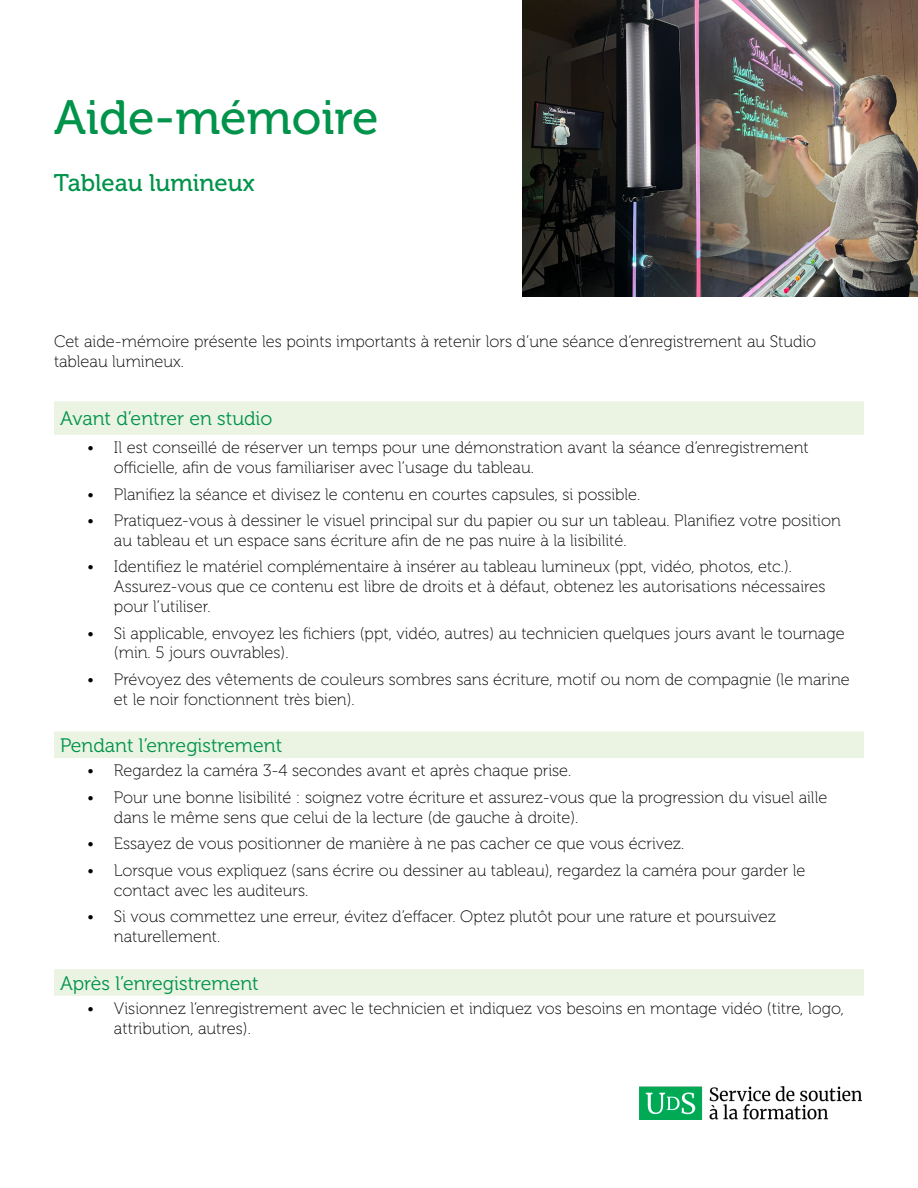
<style>
.page{position:relative;width:918px;height:1188px;background:#fff}
.page>*{position:absolute;margin:0;border:0;box-sizing:border-box;transform-origin:0 0}
.t1{font:48px "Museo 500";color:#00934a}
.t2{font:24px "Museo 500";color:#00934a}
.t3{font:19.5px "Museo 300";color:#00934a}
.t4{font:16.5px/19.8px "Museo 100";color:#000}
</style>
<div class="page">
<svg style="left:54px;top:401px;width:810px;height:595px"></svg>
<img style="left:639px;top:1086px;width:223px;height:33px">
<img style="left:523px;top:0;width:395px;height:296px">
<h1 class="t1" style="left:54px;top:91px;width:326px">Aide-mémoire</h1>
<h2 class="t2" style="left:54px;top:170px;width:202px">Tableau lumineux</h2>
<p class="t4" style="left:54px;top:332px;width:764px">Cet aide-mémoire présente les points importants à retenir lors d’une séance d’enregistrement au Studio tableau lumineux.</p>
<p class="t3" style="left:60px;top:408px;width:214px">Avant d’entrer en studio</p>
<p class="t4" style="left:114px;top:438px;width:696px;text-indent:-27px">• Il est conseillé de réserver un temps pour une démonstration avant la séance d’enregistrement officielle, afin de vous familiariser avec l’usage du tableau.</p>
<p class="t4" style="left:87px;top:484px;width:555px">• Planifiez la séance et divisez le contenu en courtes capsules, si possible.</p>
<p class="t4" style="left:114px;top:511px;width:728px;text-indent:-27px">• Pratiquez-vous à dessiner le visuel principal sur du papier ou sur un tableau. Planifiez votre position au tableau et un espace sans écriture afin de ne pas nuire à la lisibilité.</p>
<p class="t4" style="left:114px;top:557px;width:713px;text-indent:-27px">• Identifiez le matériel complémentaire à insérer au tableau lumineux (ppt, vidéo, photos, etc.).<br>Assurez-vous que ce contenu est libre de droits et à défaut, obtenez les autorisations nécessaires pour l’utiliser.</p>
<p class="t4" style="left:114px;top:623px;width:732px;text-indent:-27px">• Si applicable, envoyez les fichiers (ppt, vidéo, autres) au technicien quelques jours avant le tournage (min. 5 jours ouvrables).</p>
<p class="t4" style="left:114px;top:670px;width:737px;text-indent:-27px">• Prévoyez des vêtements de couleurs sombres sans écriture, motif ou nom de compagnie (le marine et le noir fonctionnent très bien).</p>
<p class="t3" style="left:60px;top:735px;width:224px">Pendant l’enregistrement</p>
<p class="t4" style="left:87px;top:761px;width:486px">• Regardez la caméra 3-4 secondes avant et après chaque prise.</p>
<p class="t4" style="left:114px;top:788px;width:715px;text-indent:-27px">• Pour une bonne lisibilité : soignez votre écriture et assurez-vous que la progression du visuel aille dans le même sens que celui de la lecture (de gauche à droite).</p>
<p class="t4" style="left:87px;top:834px;width:599px">• Essayez de vous positionner de manière à ne pas cacher ce que vous écrivez.</p>
<p class="t4" style="left:114px;top:861px;width:693px;text-indent:-27px">• Lorsque vous expliquez (sans écrire ou dessiner au tableau), regardez la caméra pour garder le contact avec les auditeurs.</p>
<p class="t4" style="left:114px;top:907px;width:664px;text-indent:-27px">• Si vous commettez une erreur, évitez d’effacer. Optez plutôt pour une rature et poursuivez naturellement.</p>
<p class="t3" style="left:60px;top:973px;width:200px">Après l’enregistrement</p>
<p class="t4" style="left:114px;top:999px;width:732px;text-indent:-27px">• Visionnez l’enregistrement avec le technicien et indiquez vos besoins en montage vidéo (titre, logo, attribution, autres).</p>
</div>
